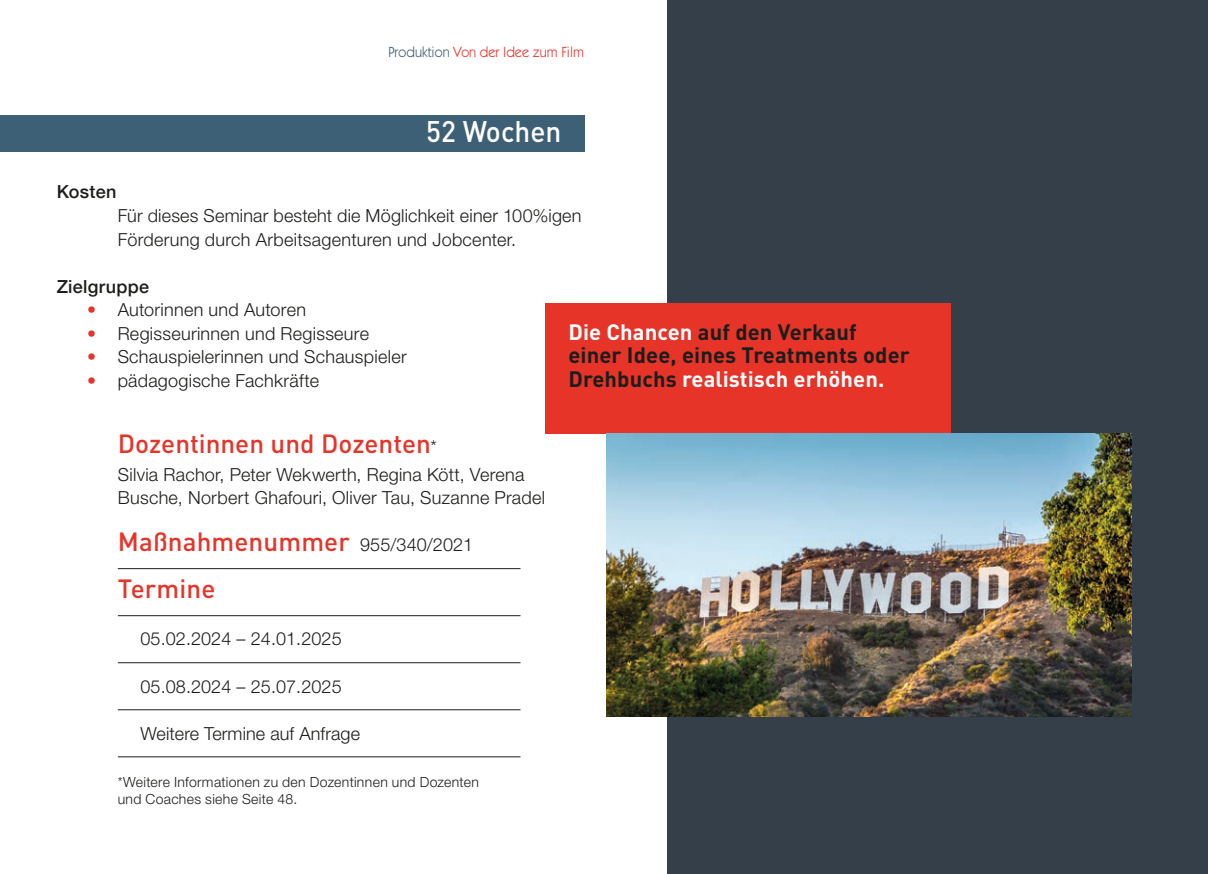
<style>
.page{position:relative;width:1208px;height:874px;background:#fff}
.page>*{position:absolute;margin:0;border:0;box-sizing:border-box;transform-origin:0 0}
.t1{font:500 29.4px "DIN Pro";color:#fff;scale:.95 1}
.t2{font:500 26px/47px "DIN Pro";letter-spacing:.005em;color:#e63429}
.t3{font:700 22px/23.4px "DIN Pro";letter-spacing:.005em;color:#1d1d1b}
.t4{font:300 18px/23.6px "Helvetica Neue LT Pro";letter-spacing:.015em;color:#1d1d1b}
.t5{font:500 18px "Helvetica Neue";letter-spacing:.015em;color:#1d1d1b}
.t6{font:14.6px "ITC Kabel Std";letter-spacing:.005em;color:#e63429;scale:.95 1}
.t7{font:300 14px/17.6px "Helvetica Neue LT Pro";letter-spacing:.025em;color:#1d1d1b}
.s1{color:#3e6076}
.s2{color:#e63429}
.s3{color:#fff}
.s4{font-family:"Helvetica Neue LT Pro";font-weight:300;font-size:18px;color:#1d1d1b}
</style>
<div class="page">
<div style="left:668px;top:0;width:540px;height:873px;background:#353f4a"></div>
<div style="left:546px;top:303px;width:405px;height:130px;background:#e63429"></div>
<hr style="left:118px;top:568px;width:402px;height:1px;background:#1d1d1b">
<hr style="left:118px;top:615px;width:402px;height:1px;background:#1d1d1b">
<hr style="left:118px;top:662px;width:402px;height:1px;background:#1d1d1b">
<hr style="left:118px;top:709px;width:402px;height:1px;background:#1d1d1b">
<hr style="left:118px;top:756px;width:402px;height:1px;background:#1d1d1b">
<div style="left:0;top:115px;width:584px;height:36px;background:#3e6076"></div>
<img style="left:607px;top:433px;width:524px;height:282px">
<p class="t6" style="left:388px;top:44px;width:208px"><span class="s1">Produktion</span> Von der Idee zum Film</p>
<p class="t5" style="left:57px;top:177px;width:61px">Kosten</p>
<h1 class="t1" style="left:426px;top:111px;width:144px">52 Wochen</h1>
<p class="t4" style="left:118px;top:203px;width:465px">Für dieses Seminar besteht die Möglichkeit einer 100%igen<br>Förderung durch Arbeitsagenturen und Jobcenter.</p>
<p class="t5" style="left:57px;top:271px;width:94px">Zielgruppe</p>
<p class="t4" style="left:87px;top:297px;width:220px"><span class="s2">•</span> Autorinnen und Autoren</p>
<p class="t4" style="left:87px;top:321px;width:283px"><span class="s2">•</span> Regisseurinnen und Regisseure</p>
<p class="t4" style="left:87px;top:344px;width:321px"><span class="s2">•</span> Schauspielerinnen und Schauspieler</p>
<p class="t4" style="left:87px;top:368px;width:233px"><span class="s2">•</span> pädagogische Fachkräfte</p>
<p class="t3" style="left:568px;top:319px;width:343px"><span class="s3">Die Chancen</span> auf den Verkauf einer Idee, eines Treatments oder<br>Drehbuchs <span class="s3">realistisch erhöhen.</span></p>
<h2 class="t2" style="left:118px;top:419px;width:320px">Dozentinnen und Dozenten<span class="s4">*</span></h2>
<p class="t4" style="left:118px;top:462px;width:429px">Silvia Rachor, Peter Wekwerth, Regina Kött, Verena<br>Busche, Norbert Ghafouri, Oliver Tau, Suzanne Pradel</p>
<h2 class="t2" style="left:118px;top:517px;width:357px">Maßnahmenummer <span class="s4">955/340/2021<br></span>Termine</h2>
<p class="t4" style="left:140px;top:626px;width:203px">05.02.2024 – 24.01.2025</p>
<p class="t4" style="left:140px;top:673px;width:203px">05.08.2024 – 25.07.2025</p>
<p class="t4" style="left:140px;top:720px;width:221px">Weitere Termine auf Anfrage</p>
<p class="t7" style="left:118px;top:772px;width:363px">*Weitere Informationen zu den Dozentinnen und Dozenten und Coaches siehe Seite 48.</p>
</div>
